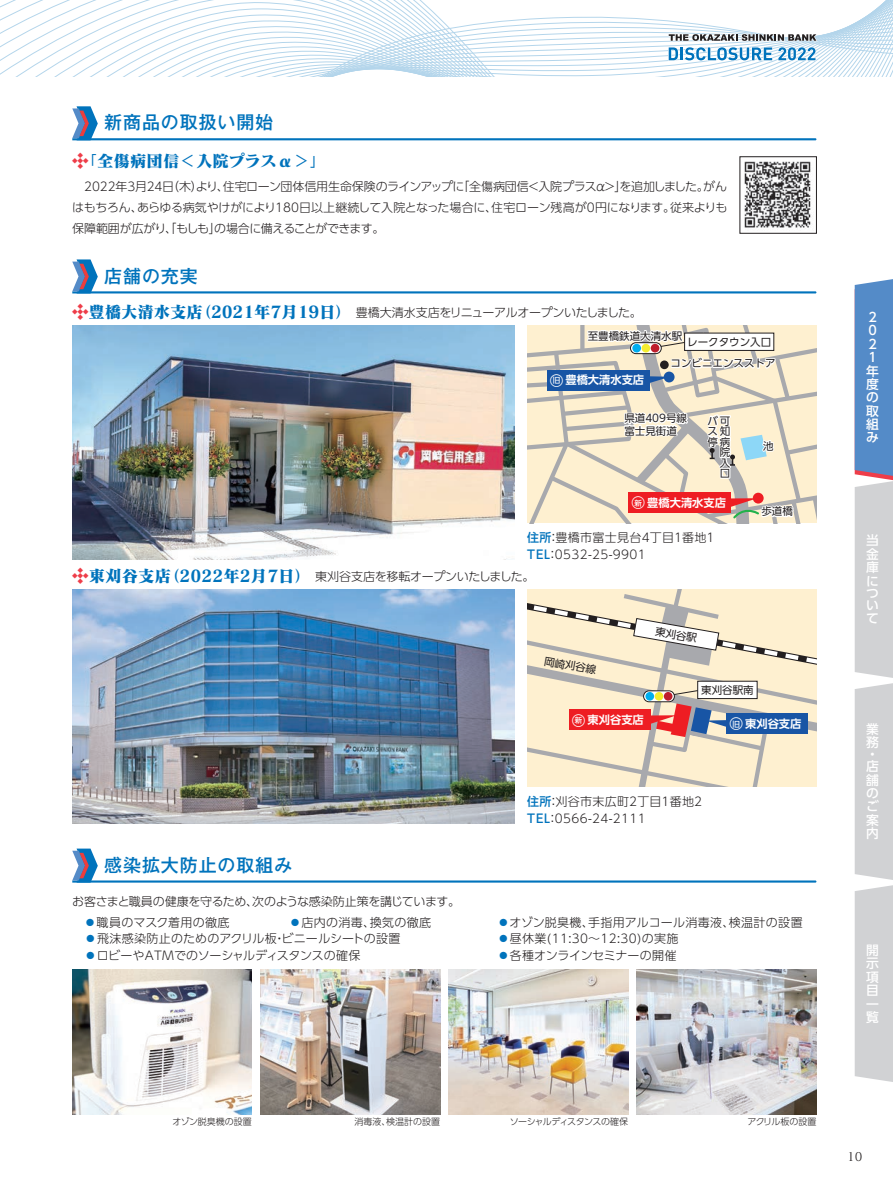
<style>
.page{position:relative;width:893px;height:1191px;background:#fff}
.page>*{position:absolute;margin:0;border:0;box-sizing:border-box;transform-origin:0 0}
.t1{font:500 18px "Gothic MB101 Pro";letter-spacing:.05em;color:#0073bc}
.t2{font:16.5px "Matisse Pro EB";color:#0073bc}
.t3{font:500 12.75px/13.5px "UD Shin Go Pro";color:#fff}
.t4{font:300 12px/21px "UD Shin Go Pro";letter-spacing:-.005em;color:#231f20;text-align:justify}
.t5{font:300 12px/17px "UD Shin Go Pro";letter-spacing:.03em;color:#231f20}
.t6{font:300 12px "UD Shin Go Pro";letter-spacing:-.03em;color:#231f20}
.t7{font:300 12px "UD Shin Go Pro";letter-spacing:.02em;color:#231f20}
.t8{font:300 12px "UD Shin Go Pro";letter-spacing:-.025em;color:#231f20}
.t9{font:12px "Matisse Pro M";color:#231f20}
.t10{font:700 11.25px "UD Shin Go Pr 6 De";color:#fff}
.t11{font:10.5px/10.5px "UD Shin Go Pro";color:#231f20}
.t12{font:300 9px "UD Shin Go Pro";color:#231f20}
.t13{font:300 9px "UD Shin Go Pro";letter-spacing:-.065em;color:#231f20}
.s1{color:#ee3d49}
.s2{font-family:"Matisse Pro EB";font-weight:400;font-size:16.5px;color:#ee3d49}
.s3{font-family:"Matisse Pro EB";font-weight:400;font-size:16.5px;color:#0073bc}
.s4{font-family:"UD Shin Go Pr 6";font-weight:300;font-size:14.25px}
.s5{font-family:"UD Shin Go Pr 6";font-weight:500;font-size:7.5px}
.s6{font-weight:500;color:#0073bc}
.s7{color:#0073bc}
</style>
<div class="page">
<svg style="left:46px;top:0;width:847px;height:77px"></svg>
<svg style="left:72px;top:106px;width:744px;height:34px"></svg>
<svg style="left:72px;top:259px;width:744px;height:34px"></svg>
<svg style="left:72px;top:848px;width:744px;height:34px"></svg>
<svg style="left:855px;top:279px;width:38px;height:803px;background:#b5c2d2"></svg>
<img style="left:72px;top:969px;width:180px;height:145px">
<img style="left:260px;top:969px;width:180px;height:145px">
<img style="left:449px;top:969px;width:179px;height:145px">
<img style="left:637px;top:969px;width:179px;height:145px">
<img style="left:744px;top:161px;width:67px;height:68px">
<div style="left:740px;top:156px;width:77px;height:77px;border:1px solid #231f20"></div>
<svg style="left:668px;top:32px;width:151px;height:30px"></svg>
<img style="left:72px;top:325px;width:442px;height:234px">
<img style="left:72px;top:589px;width:442px;height:234px">
<svg style="left:527px;top:325px;width:289px;height:198px;background:#e2d4c4"></svg>
<svg style="left:527px;top:589px;width:289px;height:198px;background:#e5d4c1"></svg>
<h1 class="t1" style="left:104px;top:108px;width:171px">新商品の取扱い開始</h1>
<h2 class="t2" style="left:72px;top:150px;width:255px"><span class="s1">❖</span>「全傷病団信＜入院プラスα＞」</h2>
<p class="t4" style="left:72px;top:175px;width:657px;text-indent:12px">2022年3月24日（木）より、住宅ローン団体信用生命保険のラインアップに「全傷病団信＜入院プラスα＞」を追加しました。がんはもちろん、あらゆる病気やけがにより180日以上継続して入院となった場合に、住宅ローン残高が0円になります。従来よりも保障範囲が広がり、「もしも」の場合に備えることができます。</p>
<h1 class="t1" style="left:104px;top:261px;width:95px">店舗の充実</h1>
<p class="t6" style="left:72px;top:303px;width:571px"><span class="s2">❖</span><span class="s3">豊橋大清水支店（2021年7月19日）</span>　豊橋大清水支店をリニューアルオープンいたしました。</p>
<p class="t11" style="left:588px;top:330px;width:96px">至豊橋鉄道大清水駅</p>
<p class="t11" style="left:670px;top:331px;width:107px;line-height:21.5px;text-indent:17px">レークタウン入口コンビニエンスストア</p>
<p class="t10" style="left:549px;top:371px;width:96px"><span class="s4">〇</span><span class="s5">旧</span> 豊橋大清水支店</p>
<p class="t11" style="left:624px;top:412px;width:64px;line-height:12.3px">県道409号線富士見街道</p>
<p class="t11" style="left:708px;top:415px;width:24px;text-align:right">バ可ス知停病院入<br>口</p>
<p class="t10" style="left:631px;top:494px;width:96px"><span class="s4">〇</span><span class="s5">新</span> 豊橋大清水支店</p>
<p class="t5" style="left:527px;top:529px;width:191px"><span class="s6">住所</span>：豊橋市富士見台４丁目１番地１<br><span class="s6">TEL</span>：0532-25-9901</p>
<p class="t6" style="left:72px;top:566px;width:464px"><span class="s2">❖</span><span class="s3">東刈谷支店（2022年2月7日）</span>　東刈谷支店を移転オープンいたしました。</p>
<p class="t11" style="left:656px;top:625px;width:44px;rotate:10deg">東刈谷駅</p>
<p class="t11" style="left:763px;top:440px;width:12px">池</p>
<p class="t11" style="left:761px;top:506px;width:33px">歩道橋</p>
<p class="t11" style="left:545px;top:655px;width:54px;rotate:10deg">岡崎刈谷線</p>
<p class="t10" style="left:571px;top:711px;width:74px"><span class="s4">〇</span><span class="s5">新</span> 東刈谷支店</p>
<p class="t10" style="left:729px;top:715px;width:74px"><span class="s4">〇</span><span class="s5">旧</span> 東刈谷支店</p>
<p class="t11" style="left:701px;top:684px;width:54px">東刈谷駅南</p>
<h1 class="t1" style="left:104px;top:850px;width:189px">感染拡大防止の取組み</h1>
<p class="t5" style="left:527px;top:792px;width:178px"><span class="s6">住所</span>：刈谷市末広町２丁目１番地２<br><span class="s6">TEL</span>：0566-24-2111</p>
<p class="t6" style="left:72px;top:891px;width:390px">お客さまと職員の健康を守るため、次のような感染防止策を講じています。</p>
<p class="t5" style="left:84px;top:913px;width:147px"><span class="s7">●</span>職員のマスク着用の徹底</p>
<p class="t5" style="left:289px;top:913px;width:143px"><span class="s7">●</span>店内の消毒、換気の徹底</p>
<p class="t5" style="left:497px;top:913px;width:307px"><span class="s7">●</span>オゾン脱臭機、手指用アルコール消毒液、検温計の設置</p>
<p class="t7" style="left:85px;top:929px;width:317px"><span class="s7">●</span>飛沫感染防止のためのアクリル板・ビニールシートの設置</p>
<p class="t5" style="left:497px;top:930px;width:183px"><span class="s7">●</span>昼休業(11:30～12:30)の実施</p>
<p class="t4" style="left:85px;top:944px;width:277px"><span class="s7">●</span>ロビーやATMでのソーシャルディスタンスの確保</p>
<p class="t8" style="left:497px;top:945px;width:181px"><span class="s7">●</span>各種オンラインセミナーの開催</p>
<p class="t3" style="left:866px;top:310px;width:14px">2<br>0<br>2<br>1年度の取組み</p>
<p class="t3" style="left:866px;top:533px;width:14px;line-height:12.9px;text-align:justify">当金庫について</p>
<p class="t3" style="left:866px;top:722px;width:14px">業務</p>
<p class="t3" style="left:866px;top:748px;width:14px;line-height:11.9px">・店</p>
<p class="t3" style="left:866px;top:773px;width:14px;text-align:justify">舗のご案内</p>
<p class="t3" style="left:866px;top:942px;width:14px;text-align:justify">開示項目一覧</p>
<p class="t12" style="left:172px;top:1114px;width:81px">オゾン脱臭機の設置</p>
<p class="t12" style="left:355px;top:1114px;width:87px">消毒液、検温計の設置</p>
<p class="t13" style="left:510px;top:1114px;width:120px">ソーシャルディスタンスの確保</p>
<p class="t12" style="left:747px;top:1114px;width:70px">アクリル板の設置</p>
<p class="t9" style="left:847px;top:1149px;width:17px">10</p>
</div>
